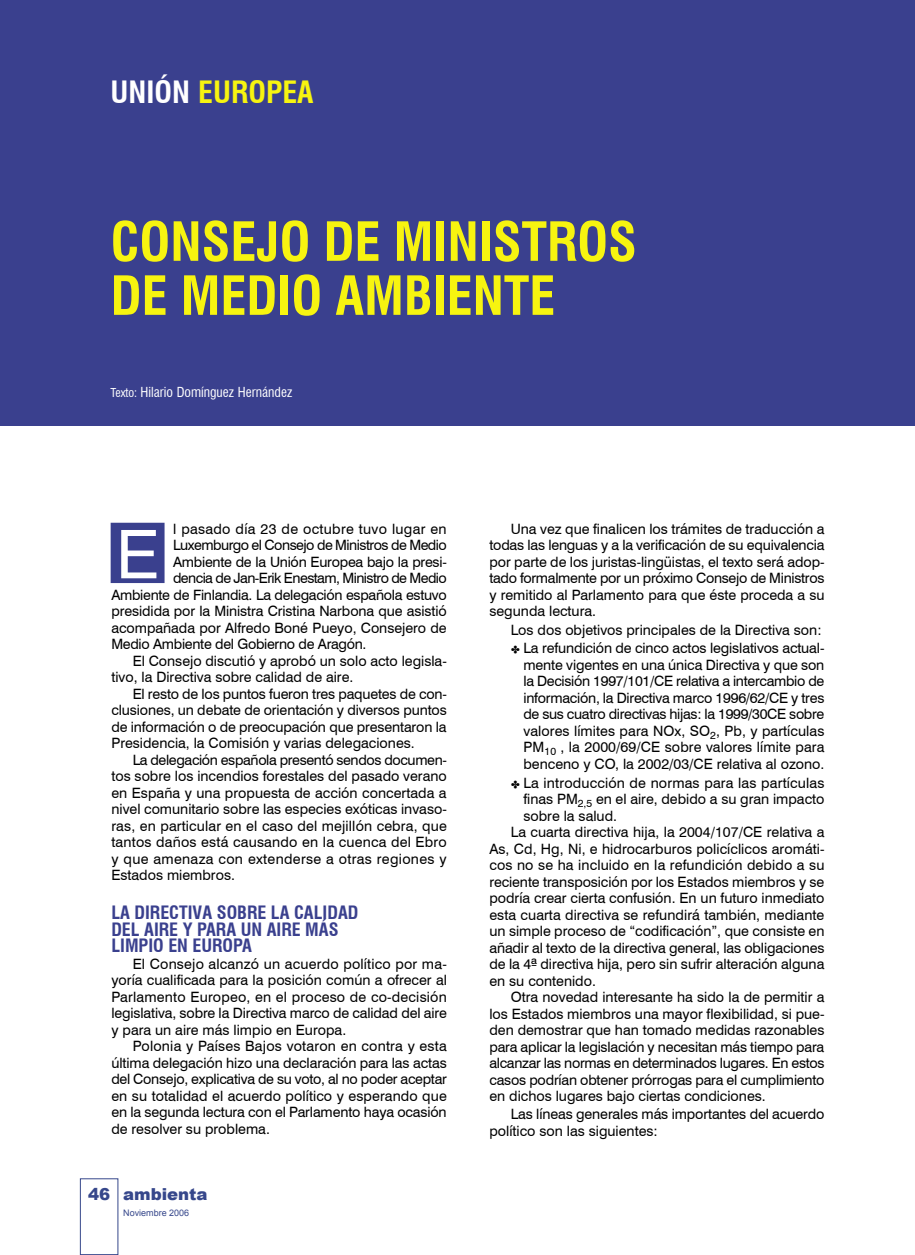
<style>
.page{position:relative;width:915px;height:1255px;background:#fff}
.page>*{position:absolute;margin:0;border:0;box-sizing:border-box;transform-origin:0 0}
.t1{font:67.5px "Swiss 721 BT";color:#fff}
.titular_reportaje{font:700 condensed 52.5px "Swiss 721 BT";color:#f7f410}
.t2{font:700 condensed 30px "Swiss 721 BT";color:#f7f410}
.Ladillo{font:700 condensed 18px/16.5px "Swiss 721 BT";color:#3a408e}
.t3{font:900 16.5px "Arial";color:#36478b}
.Texto_general{font:14.25px/16.5px "Swiss 721 BT";color:#000;text-align:justify}
.Texto_general-2{font:14.25px "Swiss 721 BT";letter-spacing:-.02em;color:#000}
.Texto_general-3{font:14.25px "Swiss 721 BT";letter-spacing:-.04em;color:#000}
.Texto_general-4{font:14.25px "Swiss 721 BT";letter-spacing:-.035em;color:#000}
.Texto_general-5{font:14.25px "Swiss 721 BT";letter-spacing:.02em;color:#000}
.Firma{font:condensed 13.5px "Swiss 721 BT";color:#fff}
.t4{font:9px "Arial";color:#36478b}
.s1{color:#fff}
.s2{font-size:12px}
</style>
<div class="page">
<div style="left:80px;top:1178px;width:38px;height:76px;border:1px solid #36478b"></div>
<div style="left:0;top:0;width:914px;height:425px;background:#3a408e"></div>
<div style="left:113px;top:525px;width:49px;height:55px;background:#3a408e"></div>
<div style="left:111px;top:522px;width:53px;height:61px;border:4px solid #3a408e"></div>
<p class="t2" style="left:111px;top:74px;width:204px"><span class="s1">UNIÓN</span> EUROPEA</p>
<p class="titular_reportaje" style="left:111px;top:210px;width:527px">CONSEJO DE MINISTROS</p>
<p class="titular_reportaje" style="left:111px;top:264px;width:446px">DE MEDIO AMBIENTE</p>
<p class="Firma" style="left:111px;top:384px;width:183px"><span class="s2">Texto:</span> Hilario Domínguez Hernández</p>
<p class="Texto_general-5" style="left:173px;top:520px;width:275px">l pasado día 23 de octubre tuvo lugar en</p>
<p class="Texto_general-4" style="left:173px;top:536px;width:275px">Luxemburgo el Consejo de Ministros de Medio</p>
<p class="Texto_general-2" style="left:173px;top:553px;width:275px">Ambiente de la Unión Europea bajo la presi-</p>
<p class="Texto_general-3" style="left:173px;top:569px;width:275px">dencia de Jan-Erik Enestam, Ministro de Medio</p>
<p class="Texto_general-2" style="left:111px;top:586px;width:337px">Ambiente de Finlandia. La delegación española estuvo</p>
<p class="Texto_general" style="left:111px;top:602px;width:337px">presidida por la Ministra Cristina Narbona que asistió</p>
<p class="Texto_general" style="left:111px;top:619px;width:337px">acompañada por Alfredo Boné Pueyo, Consejero de</p>
<p class="Texto_general-2" style="left:111px;top:635px;width:256px">Medio Ambiente del Gobierno de Aragón.</p>
<p class="Texto_general" style="left:111px;top:652px;width:337px;text-indent:21px">El Consejo discutió y aprobó un solo acto legisla&shy;tivo, la Directiva sobre calidad de aire.</p>
<p class="Texto_general" style="left:111px;top:685px;width:337px;text-indent:21px">El resto de los puntos fueron tres paquetes de con&shy;clusiones, un debate de orientación y diversos puntos de información o de preocupación que presentaron la Presidencia, la Comisión y varias delegaciones.</p>
<p class="Texto_general" style="left:111px;top:751px;width:337px;text-indent:21px">La delegación española presentó sendos documen&shy;tos sobre los incendios forestales del pasado verano en España y una propuesta de acción concertada a nivel comunitario sobre las especies exóticas invaso&shy;ras, en particular en el caso del mejillón cebra, que tantos daños está causando en la cuenca del Ebro y que amenaza con extenderse a otras regiones y Estados miembros.</p>
<p class="Ladillo" style="left:111px;top:904px;width:248px">LA DIRECTIVA SOBRE LA CALIDAD</p>
<p class="Ladillo" style="left:111px;top:921px;width:228px">DEL AIRE Y PARA UN AIRE MÁS<br>LIMPIO EN EUROPA</p>
<p class="Texto_general" style="left:111px;top:955px;width:337px;text-indent:21px">El Consejo alcanzó un acuerdo político por ma&shy;yoría cualificada para la posición común a ofrecer al Parlamento Europeo, en el proceso de co-decisión legislativa, sobre la Directiva marco de calidad del aire y para un aire más limpio en Europa.</p>
<p class="Texto_general" style="left:111px;top:1037px;width:337px;text-indent:21px">Polonia y Países Bajos votaron en contra y esta última delegación hizo una declaración para las actas del Consejo, explicativa de su voto, al no poder aceptar en su totalidad el acuerdo político y esperando que en la segunda lectura con el Parlamento haya ocasión de resolver su problema.</p>
<p class="t1" style="left:116px;top:513px;width:45px">E</p>
<p class="t3" style="left:88px;top:1181px;width:24px">46</p>
<p class="t3" style="left:123px;top:1181px;width:86px">ambienta</p>
<p class="t4" style="left:123px;top:1207px;width:68px">Noviembre 2006</p>
<p class="Texto_general" style="left:489px;top:520px;width:336px;text-indent:21px">Una vez que finalicen los trámites de traducción a todas las lenguas y a la verificación de su equivalencia por parte de los juristas-lingüistas, el texto será adop&shy;tado formalmente por un próximo Consejo de Ministros y remitido al Parlamento para que éste proceda a su segunda lectura.</p>
<p class="Texto_general" style="left:510px;top:621px;width:312px">Los dos objetivos principales de la Directiva son:</p>
<p class="Texto_general" style="left:523px;top:640px;width:302px">La refundición de cinco actos legislativos actual&shy;mente vigentes en una única Directiva y que son la Decisión 1997/101/CE relativa a intercambio de información, la Directiva marco 1996/62/CE y tres de sus cuatro directivas hijas: la 1999/30CE sobre valores límites para NOx, SO<sub>2</sub>, Pb, y partículas PM<sub>10</sub> , la 2000/69/CE sobre valores límite para benceno y CO, la 2002/03/CE relativa al ozono.</p>
<p class="Texto_general" style="left:523px;top:774px;width:302px">La introducción de normas para las partículas finas PM<sub>2,5</sub> en el aire, debido a su gran impacto sobre la salud.</p>
<p class="Texto_general" style="left:489px;top:823px;width:336px;text-indent:21px">La cuarta directiva hija, la 2004/107/CE relativa a As, Cd, Hg, Ni, e hidrocarburos policíclicos aromáti&shy;cos no se ha incluido en la refundición debido a su reciente transposición por los Estados miembros y se podría crear cierta confusión. En un futuro inmediato esta cuarta directiva se refundirá también, mediante un simple proceso de “codificación”, que consiste en añadir al texto de la directiva general, las obligaciones de la 4ª directiva hija, pero sin sufrir alteración alguna en su contenido.</p>
<p class="Texto_general" style="left:489px;top:988px;width:336px;text-indent:21px">Otra novedad interesante ha sido la de permitir a los Estados miembros una mayor flexibilidad, si pue&shy;den demostrar que han tomado medidas razonables para aplicar la legislación y necesitan más tiempo para alcanzar las normas en determinados lugares. En estos casos podrían obtener prórrogas para el cumplimiento en dichos lugares bajo ciertas condiciones.</p>
<p class="Texto_general" style="left:489px;top:1105px;width:336px;text-indent:21px">Las líneas generales más importantes del acuerdo político son las siguientes:</p>
</div>
